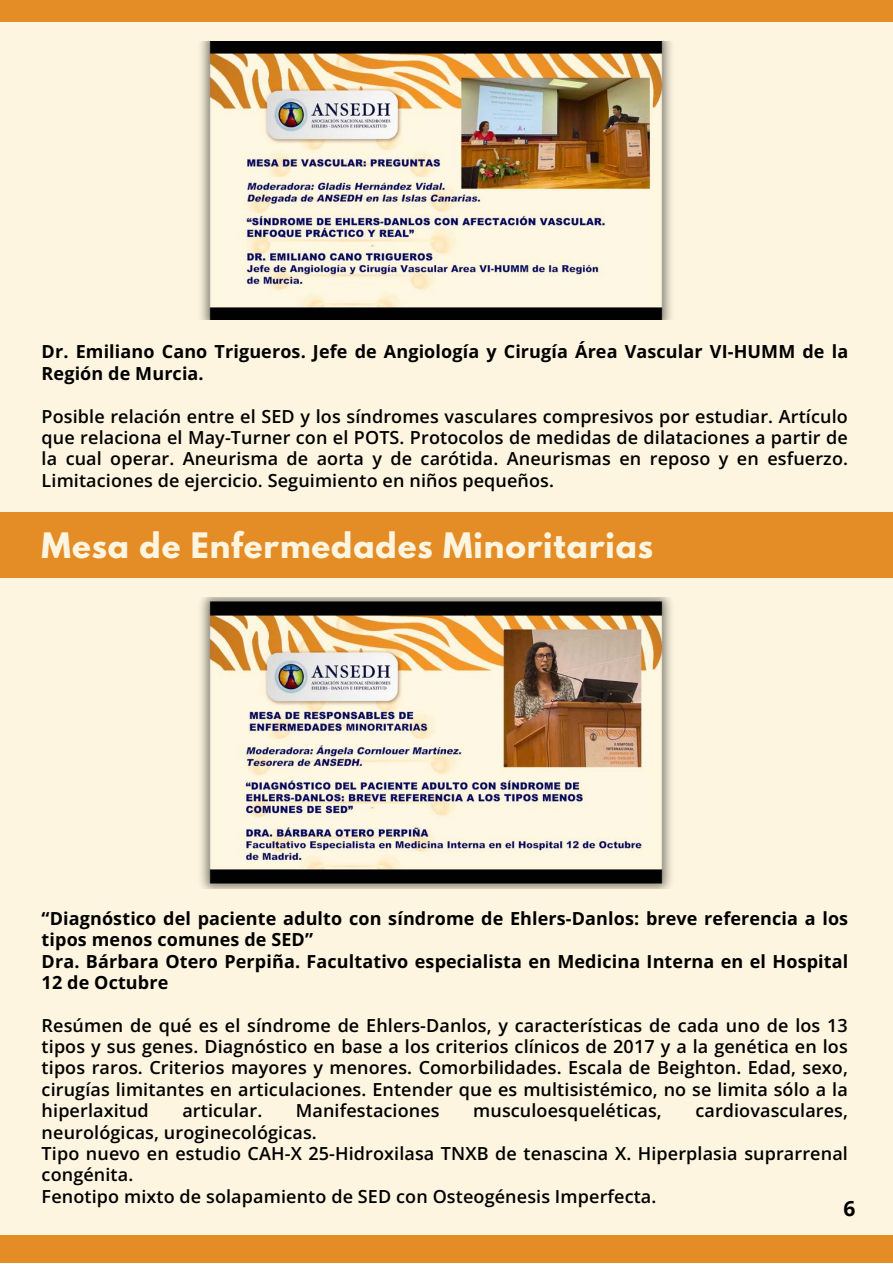
<style>
.page{position:relative;width:893px;height:1264px;background:#fff}
.page>*{position:absolute;margin:0;border:0;box-sizing:border-box;transform-origin:0 0}
.t1{font:700 31.05px "League Spartan";letter-spacing:.03em;color:#fdf5e0}
.t2{font:700 21px "Open Sans";color:#000}
.t3{font:600 18px/21.3px "Open Sans";letter-spacing:.005em;color:#000;text-align:justify}
.t4{font:700 18px/21.3px "Open Sans";letter-spacing:.005em;color:#000}
</style>
<div class="page">
<div style="left:0;top:0;width:892px;height:1262px;background:#fdf5e0"></div>
<div style="left:0;top:1235px;width:892px;height:27px;background:#e48d27"></div>
<img style="left:200px;top:41px;width:472px;height:279px">
<img style="left:200px;top:597px;width:472px;height:291px">
<div style="left:0;top:0;width:892px;height:22px;background:#e48d27"></div>
<div style="left:0;top:512px;width:892px;height:66px;background:#e48d27"></div>
<p class="t4" style="left:42px;top:341px;width:808px">Dr. Emiliano Cano Trigueros. Jefe de Angiología y Cirugía Área Vascular VI-HUMM de la<br>Región de Murcia.</p>
<p class="t3" style="left:42px;top:405px;width:807px">Posible relación entre el SED y los síndromes vasculares compresivos por estudiar. Artículo que relaciona el May-Turner con el POTS. Protocolos de medidas de dilataciones a partir de la cual operar. Aneurisma de aorta y de carótida. Aneurismas en reposo y en esfuerzo.<br>Limitaciones de ejercicio. Seguimiento en niños pequeños.</p>
<p class="t1" style="left:42px;top:530px;width:613px">Mesa de Enfermedades Minoritarias</p>
<p class="t4" style="left:42px;top:907px;width:808px">“Diagnóstico del paciente adulto con síndrome de Ehlers-Danlos: breve referencia a los tipos menos comunes de SED”</p>
<p class="t4" style="left:42px;top:949px;width:808px">Dra. Bárbara Otero Perpiña. Facultativo especialista en Medicina Interna en el Hospital<br>12 de Octubre</p>
<p class="t3" style="left:42px;top:1014px;width:807px">Resúmen de qué es el síndrome de Ehlers-Danlos, y características de cada uno de los 13 tipos y sus genes. Diagnóstico en base a los criterios clínicos de 2017 y a la genética en los tipos raros. Criterios mayores y menores. Comorbilidades. Escala de Beighton. Edad, sexo, cirugías limitantes en articulaciones. Entender que es multisistémico, no se limita sólo a la hiperlaxitud</p>
<p class="t3" style="left:182px;top:1099px;width:81px">articular.</p>
<p class="t3" style="left:296px;top:1099px;width:145px">Manifestaciones</p>
<p class="t3" style="left:473px;top:1099px;width:190px">musculoesqueléticas,</p>
<p class="t3" style="left:695px;top:1099px;width:154px">cardiovasculares,</p>
<p class="t3" style="left:42px;top:1120px;width:276px">neurológicas, uroginecológicas.</p>
<p class="t3" style="left:42px;top:1142px;width:807px">Tipo nuevo en estudio CAH-X 25-Hidroxilasa TNXB de tenascina X. Hiperplasia suprarrenal congénita.</p>
<p class="t3" style="left:42px;top:1184px;width:616px">Fenotipo mixto de solapamiento de SED con Osteogénesis Imperfecta.</p>
<p class="t2" style="left:843px;top:1193px;width:13px">6</p>
</div>
